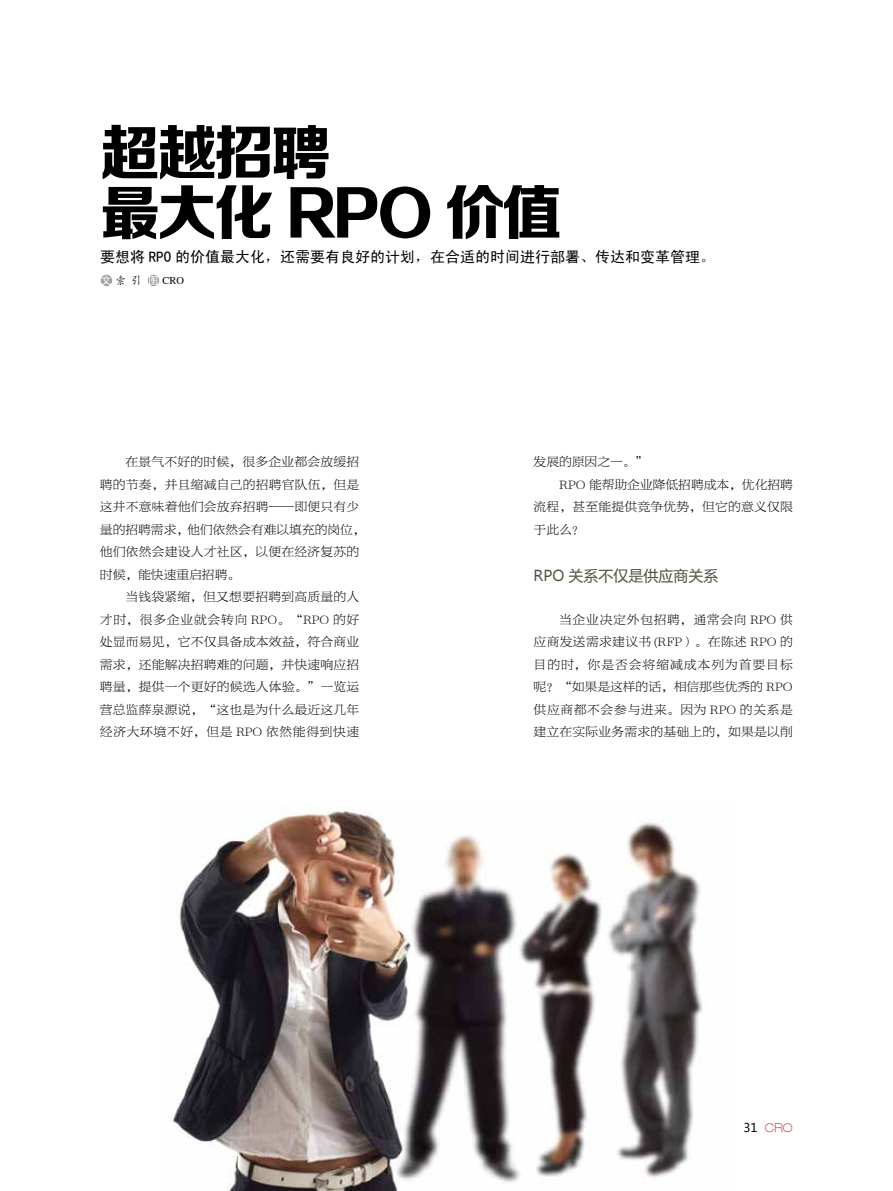
<style>
.page{position:relative;width:893px;height:1191px;background:#fff}
.page>*{position:absolute;margin:0;border:0;box-sizing:border-box;transform-origin:0 0}
.t1{font:60px/60px "FZZDHJW GB1 0";letter-spacing:-.05em;color:#000}
.t2{font:15px "Sim Hei";color:#000}
.t3{font:15px "Microsoft Ya Hei";color:#575142}
.t4{font:12.75px/22.5px "FZBYKSK GBK1 0";letter-spacing:.02em;color:#000;text-align:justify}
.t5{font:12.75px "FZBYKSK GBK1 0";color:#000}
.t6{font:100 expanded 12px "Helvetica Neue LT";color:#d0121b}
.t7{font:10.5px "CT Kai Ti SJ";color:#000}
.s1{font-family:"Sim Hei";color:#fff}
.s2{font-family:"Microsoft Ya Hei";font-weight:400;font-stretch:normal;color:#000}
</style>
<div class="page">
<img style="left:169px;top:802px;width:534px;height:389px">
<div style="left:100px;top:274px;width:13px;height:13px;background:#9fa0a0;border-radius:50%"></div>
<div style="left:100px;top:274px;width:13px;height:13px;border:1px solid #fff;border-radius:50%"></div>
<div style="left:147px;top:274px;width:13px;height:13px;background:#9fa0a0;border-radius:50%"></div>
<div style="left:147px;top:274px;width:13px;height:13px;border:1px solid #fff;border-radius:50%"></div>
<h1 class="t1" style="left:100px;top:127px;width:463px">超越招聘<br>最大化 RPO 价值</h1>
<p class="t2" style="left:100px;top:250px;width:616px">要想将 RPO 的价值最大化，还需要有良好的计划，在合适的时间进行部署、传达和变革管理。</p>
<p class="t7" style="left:101px;top:275px;width:84px"><span class="s1">文</span> 索 引 <span class="s1">图</span> CRO</p>
<p class="t4" style="left:100px;top:451px;width:267px;text-align:left;text-indent:26px">在景气不好的时候，很多企业都会放缓招聘的节奏，并且缩减自己的招聘官队伍，但是这并不意味着他们会放弃招聘——即便只有少量的招聘需求，他们依然会有难以填充的岗位，他们依然会建设人才社区，以便在经济复苏的时候，能快速重启招聘。</p>
<p class="t4" style="left:100px;top:586px;width:261px;text-indent:26px">当钱袋紧缩，但又想要招聘到高质量的人才时，很多企业就会转向 RPO。“RPO 的好处显而易见，它不仅具备成本效益，符合商业需求，还能解决招聘难的问题，并快速响应招聘量，提供一个更好的候选人体验。”一览运营总监薛泉源说，“这也是为什么最近这几年经济大环境不好，但是 RPO 依然能得到快速</p>
<p class="t5" style="left:534px;top:455px;width:116px">发展的原因之一。”</p>
<p class="t5" style="left:559px;top:477px;width:235px">RPO 能帮助企业降低招聘成本，优化招聘</p>
<p class="t4" style="left:534px;top:496px;width:261px">流程，甚至能提供竞争优势，但它的意义仅限</p>
<p class="t4" style="left:534px;top:518px;width:52px">于此么？</p>
<p class="t3" style="left:534px;top:565px;width:186px">RPO 关系不仅是供应商关系</p>
<p class="t4" style="left:534px;top:608px;width:261px;text-indent:26px">当企业决定外包招聘，通常会向 RPO 供应商发送需求建议书 (RFP）。在陈述 RPO 的目的时，你是否会将缩减成本列为首要目标呢？“如果是这样的话，相信那些优秀的 RPO供应商都不会参与进来。因为 RPO 的关系是建立在实际业务需求的基础上的，如果是以削</p>
<p class="t6" style="left:744px;top:1120px;width:50px"><span class="s2">31</span> CRO</p>
</div>
